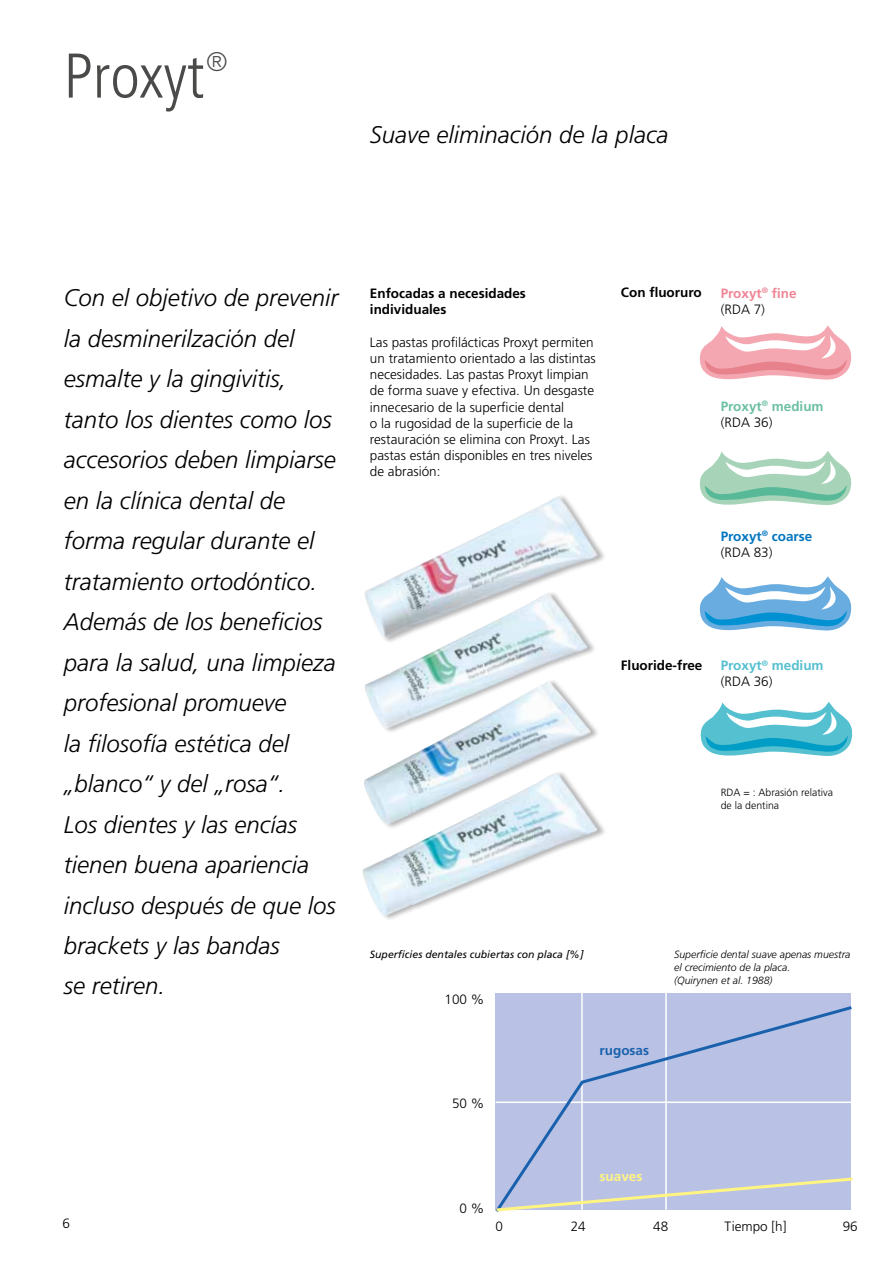
<style>
.page{position:relative;width:893px;height:1263px;background:#fff}
.page>*{position:absolute;margin:0;border:0;box-sizing:border-box;transform-origin:0 0}
.t1{font:300 condensed 63px "Frutiger";color:#4a4a49}
.t2{font:300 condensed 27px "Frutiger";color:#4a4a49}
.t3{font:italic 300 24px/40.5px "Frutiger";color:#000}
.t4{font:300 13.5px/16.2px "Frutiger";color:#000}
.t5{font:700 13.5px/16.2px "Frutiger";color:#000}
.t6{font:700 13.5px/16.2px "Frutiger";color:#6bbfa3}
.t7{font:700 13.5px/16.2px "Frutiger";color:#0075bf}
.t8{font:700 13.5px/16.2px "Frutiger";color:#55c0d0}
.t9{font:700 13.5px/16.2px "Frutiger";color:#f08596}
.t10{font:700 13.5px "Frutiger";color:#1961ac}
.t11{font:700 13.5px "Frutiger";color:#fff482}
.t12{font:italic 300 10.5px/12.6px "Frutiger";color:#000}
.t13{font:italic 10.5px "Frutiger";color:#000}
.t14{font:300 10.5px/12.6px "Frutiger";color:#000}
.s1{font-weight:300;color:#000}
</style>
<div class="page">
<svg style="left:699px;top:325px;width:153px;height:55px"></svg>
<svg style="left:699px;top:451px;width:153px;height:54px"></svg>
<svg style="left:699px;top:576px;width:153px;height:55px"></svg>
<svg style="left:700px;top:702px;width:153px;height:54px"></svg>
<div style="left:496px;top:993px;width:355px;height:217px;background:#b9c2e4"></div>
<hr style="left:581px;top:992px;width:2px;height:218px;background:#fff">
<hr style="left:665px;top:992px;width:2px;height:218px;background:#fff">
<svg style="left:495px;top:1004px;width:357px;height:172px"></svg>
<svg style="left:495px;top:1176px;width:358px;height:36px"></svg>
<div style="left:364px;top:489px;width:243px;height:155px;background:#000;opacity:.3"></div>
<img style="left:458px;top:499px;width:94px;height:47px">
<div style="left:359px;top:587px;width:243px;height:170px;background:#000;opacity:.3"></div>
<img style="left:512px;top:595px;width:31px;height:17px">
<div style="left:354px;top:678px;width:251px;height:173px;background:#000;opacity:.3"></div>
<img style="left:492px;top:684px;width:51px;height:28px">
<div style="left:359px;top:765px;width:256px;height:180px;background:#000;opacity:.3"></div>
<img style="left:514px;top:775px;width:36px;height:20px">
<p class="t2" style="left:206px;top:46px;width:23px">®</p>
<h1 class="t1" style="left:64px;top:40px;width:142px">Proxyt</h1>
<p class="t3" style="left:370px;top:114px;width:300px">Suave eliminación de la placa</p>
<p class="t3" style="left:64px;top:278px;width:276px">Con el objetivo de prevenir la desminerilzación del esmalte y la gingivitis, tanto los dientes como los accesorios deben limpiarse en la clínica dental de forma regular durante el tratamiento ortodóntico.<br>Además de los beneficios para la salud, una limpieza profesional promueve<br>la filosofía estética del „blanco“ y del „rosa“.<br>Los dientes y las encías tienen buena apariencia incluso después de que los brackets y las bandas<br>se retiren.</p>
<p class="t4" style="left:62px;top:1215px;width:9px">6</p>
<p class="t5" style="left:370px;top:285px;width:158px">Enfocadas a necesidades individuales</p>
<p class="t4" style="left:370px;top:334px;width:227px">Las pastas profilácticas Proxyt permiten un tratamiento orientado a las distintas necesidades. Las pastas Proxyt limpian de forma suave y efectiva. Un desgaste innecesario de la superficie dental<br>o la rugosidad de la superficie de la restauración se elimina con Proxyt. Las pastas están disponibles en tres niveles de abrasión:</p>
<p class="t5" style="left:621px;top:284px;width:82px">Con fluoruro</p>
<p class="t9" style="left:721px;top:285px;width:77px">Proxyt<sup>®</sup> fine <span class="s1">(RDA 7)</span></p>
<p class="t6" style="left:721px;top:398px;width:104px">Proxyt<sup>®</sup> medium <span class="s1">(RDA 36)</span></p>
<p class="t7" style="left:721px;top:528px;width:93px">Proxyt<sup>®</sup> coarse <span class="s1">(RDA 83)</span></p>
<p class="t5" style="left:621px;top:658px;width:83px">Fluoride-free</p>
<p class="t8" style="left:721px;top:657px;width:104px">Proxyt<sup>®</sup> medium <span class="s1">(RDA 36)</span></p>
<p class="t14" style="left:721px;top:786px;width:114px">RDA = : Abrasión relativa de la dentina</p>
<p class="t13" style="left:370px;top:948px;width:215px">Superficies dentales cubiertas con placa [%]</p>
<p class="t4" style="left:444px;top:991px;width:41px">100 %</p>
<p class="t12" style="left:674px;top:948px;width:178px">Superficie dental suave apenas muestra el crecimiento de la placa.<br>(Quirynen et al. 1988)</p>
<p class="t4" style="left:452px;top:1095px;width:34px">50 %</p>
<p class="t10" style="left:600px;top:1042px;width:51px">rugosas</p>
<p class="t4" style="left:459px;top:1200px;width:26px">0 %</p>
<p class="t11" style="left:600px;top:1168px;width:44px">suaves</p>
<p class="t4" style="left:496px;top:1218px;width:9px">0</p>
<p class="t4" style="left:571px;top:1218px;width:17px">24</p>
<p class="t4" style="left:653px;top:1218px;width:17px">48</p>
<p class="t4" style="left:725px;top:1218px;width:63px">Tiempo [h]</p>
<p class="t4" style="left:843px;top:1218px;width:17px">96</p>
</div>
